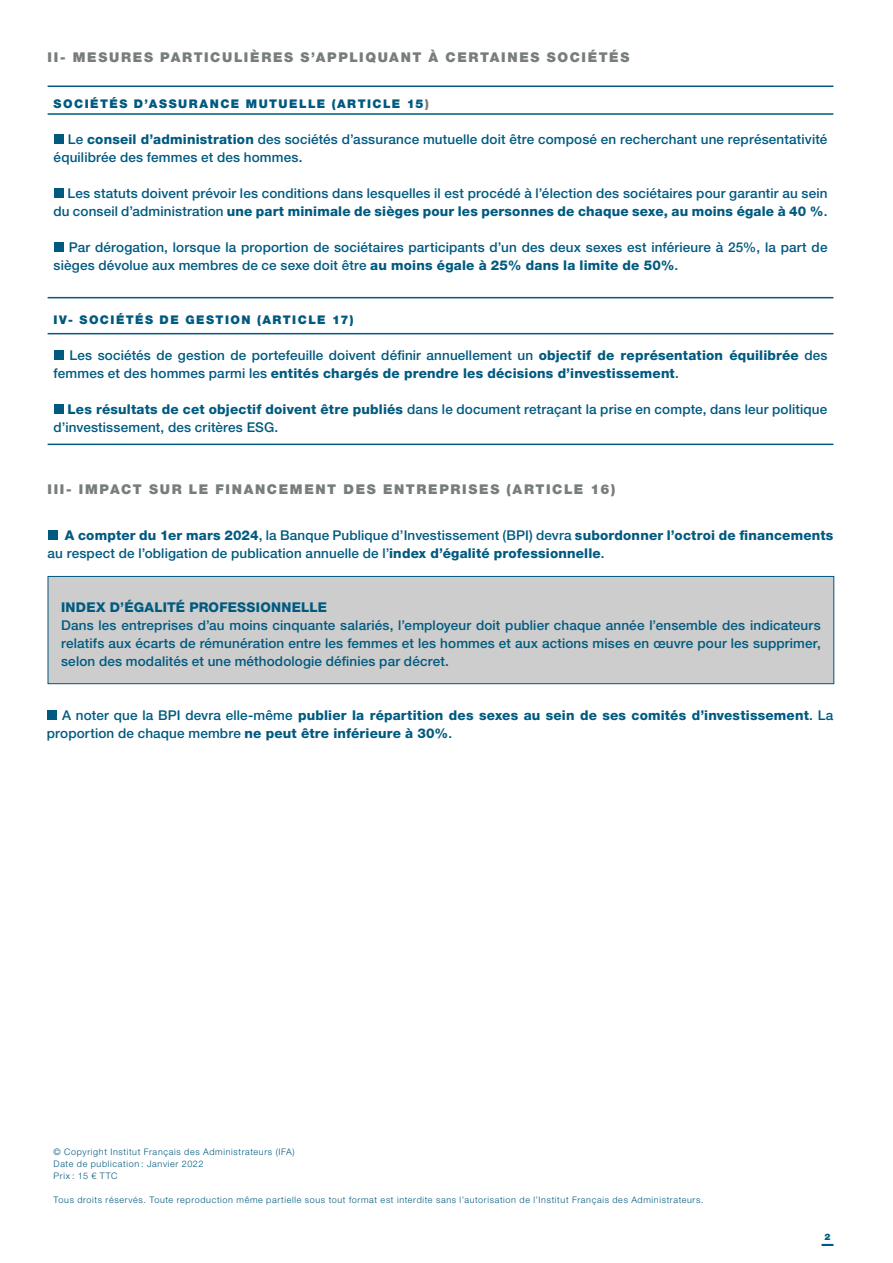
<style>
.page{position:relative;width:893px;height:1263px;background:#fff}
.page>*{position:absolute;margin:0;border:0;box-sizing:border-box;transform-origin:0 0}
.texte_courant_OK{font:500 13.5px/18px "Helvetica Neue LT Std";letter-spacing:.01em;color:#005a80}
.entrée_faux_tableaux{font:500 13.5px/18px "Helvetica Neue LT Std";letter-spacing:.01em;color:#005a80}
.entrée_faux_tableaux-2{font:800 13.5px/18px "Helvetica Neue LT Std";letter-spacing:.015em;color:#005a80}
.titres{font:900 13.5px "Helvetica Neue LT Std";letter-spacing:.12em;color:#777e7a}
.sous-titres{font:900 13.5px "Helvetica Neue LT Std";letter-spacing:.12em;color:#777e7a}
.sous-titres-2{font:900 12px "Helvetica Neue LT Std";letter-spacing:.125em;color:#005a80}
.Notes{font:300 9px "Helvetica Neue LT Std";letter-spacing:.075em;color:#005a80}
.t1{font:900 9px "Helvetica Neue LT Std";color:#005a80}
.s1{color:#777e7a}
.s2{font-weight:800}
.s3{font-weight:500}
</style>
<div class="page">
<svg style="left:821px;top:1244px;width:12px;height:2px"></svg>
<hr style="left:48px;top:86px;width:785px;height:1px;background:#005a80">
<hr style="left:48px;top:113px;width:785px;height:2px;background:#005a80">
<hr style="left:48px;top:297px;width:785px;height:1px;background:#005a80">
<hr style="left:48px;top:333px;width:785px;height:1px;background:#005a80">
<hr style="left:48px;top:444px;width:785px;height:1px;background:#005a80">
<div style="left:54px;top:134px;width:9px;height:10px;background:#005a80"></div>
<div style="left:54px;top:188px;width:9px;height:10px;background:#005a80"></div>
<div style="left:54px;top:242px;width:9px;height:10px;background:#005a80"></div>
<div style="left:54px;top:350px;width:9px;height:10px;background:#005a80"></div>
<div style="left:54px;top:404px;width:9px;height:10px;background:#005a80"></div>
<div style="left:48px;top:530px;width:9px;height:10px;background:#005a80"></div>
<div style="left:48px;top:576px;width:786px;height:108px;background:#cccdcc"></div>
<div style="left:48px;top:576px;width:786px;height:108px;border:1px solid #005a80"></div>
<div style="left:47px;top:710px;width:10px;height:10px;background:#005a80"></div>
<p class="titres" style="left:48px;top:49px;width:583px">II- MESURES PARTICULIÈRES S’APPLIQUANT À CERTAINES SOCIÉTÉS</p>
<p class="sous-titres-2" style="left:54px;top:97px;width:377px">SOCIÉTÉS D’ASSURANCE MUTUELLE (ARTICLE 15<span class="s1">)</span></p>
<p class="texte_courant_OK" style="left:54px;top:130px;width:775px;text-indent:14px">Le <span class="s2">conseil d’administration</span> des sociétés d’assurance mutuelle doit être composé en recherchant une représentativité équilibrée des femmes et des hommes.</p>
<p class="texte_courant_OK" style="left:54px;top:184px;width:775px;text-align:right">Les statuts doivent prévoir les conditions dans lesquelles il est procédé à l’élection des sociétaires pour garantir au sein du conseil d’administration <span class="s2">une part minimale de sièges pour les personnes de chaque sexe, au moins égale à 40 %</span>.</p>
<p class="entrée_faux_tableaux" style="left:54px;top:238px;width:775px;text-indent:15px">Par dérogation, lorsque la proportion de sociétaires participants d’un des deux sexes est inférieure à 25%, la part de sièges dévolue aux membres de ce sexe doit être <span class="s2">au moins égale à 25% dans la limite de 50%</span>.</p>
<p class="sous-titres-2" style="left:54px;top:313px;width:302px">IV- SOCIÉTÉS DE GESTION (ARTICLE 17)</p>
<p class="texte_courant_OK" style="left:54px;top:346px;width:775px;text-indent:16px">Les sociétés de gestion de portefeuille doivent définir annuellement un <span class="s2">objectif de représentation équilibrée</span> des femmes et des hommes parmi les <span class="s2">entités chargés de prendre les décisions d’investissement</span>.</p>
<p class="texte_courant_OK" style="left:54px;top:400px;width:775px;text-indent:14px"><span class="s2">Les résultats de cet objectif doivent être publiés</span> dans le document retraçant la prise en compte, dans leur politique d’investissement, des critères ESG.</p>
<p class="sous-titres" style="left:48px;top:481px;width:569px">III- IMPACT SUR LE FINANCEMENT DES ENTREPRISES (ARTICLE 16)</p>
<p class="entrée_faux_tableaux" style="left:48px;top:526px;width:787px;text-indent:17px"><span class="s2">A compter du 1er mars 2024</span>, la Banque Publique d’Investissement (BPI) devra <span class="s2">subordonner l’octroi de financements </span>au respect de l’obligation de publication annuelle de l’<span class="s2">index d’égalité professionnelle</span>.</p>
<p class="entrée_faux_tableaux-2" style="left:61px;top:598px;width:268px">INDEX D’ÉGALITÉ PROFESSIONNELLE</p>
<p class="entrée_faux_tableaux" style="left:61px;top:616px;width:761px;text-align:justify">Dans les entreprises d’au moins cinquante salariés, l’employeur doit publier chaque année l’ensemble des indicateurs relatifs aux écarts de rémunération entre les femmes et les hommes et aux actions mises en œuvre pour les supprimer, selon des modalités et une méthodologie définies par décret.</p>
<p class="entrée_faux_tableaux-2" style="left:47px;top:706px;width:788px;text-indent:15px"><span class="s3">A noter que la BPI devra elle-même</span> publier la répartition des sexes au sein de ses comités d’investissement<span class="s3">. La proportion de chaque membre</span> ne peut être inférieure à 30%<span class="s3">.</span></p>
<p class="Notes" style="left:54px;top:1146px;width:242px">© Copyright Institut Français des Administrateurs (IFA)</p>
<p class="Notes" style="left:54px;top:1158px;width:151px">Date de publication : Janvier 2022</p>
<p class="Notes" style="left:54px;top:1170px;width:65px">Prix : 15 € TTC</p>
<p class="Notes" style="left:54px;top:1194px;width:651px">Tous droits réservés. Toute reproduction même partielle sous tout format est interdite sans l’autorisation de l’Institut Français des Administrateurs.</p>
<p class="t1" style="left:824px;top:1231px;width:8px">2</p>
</div>
